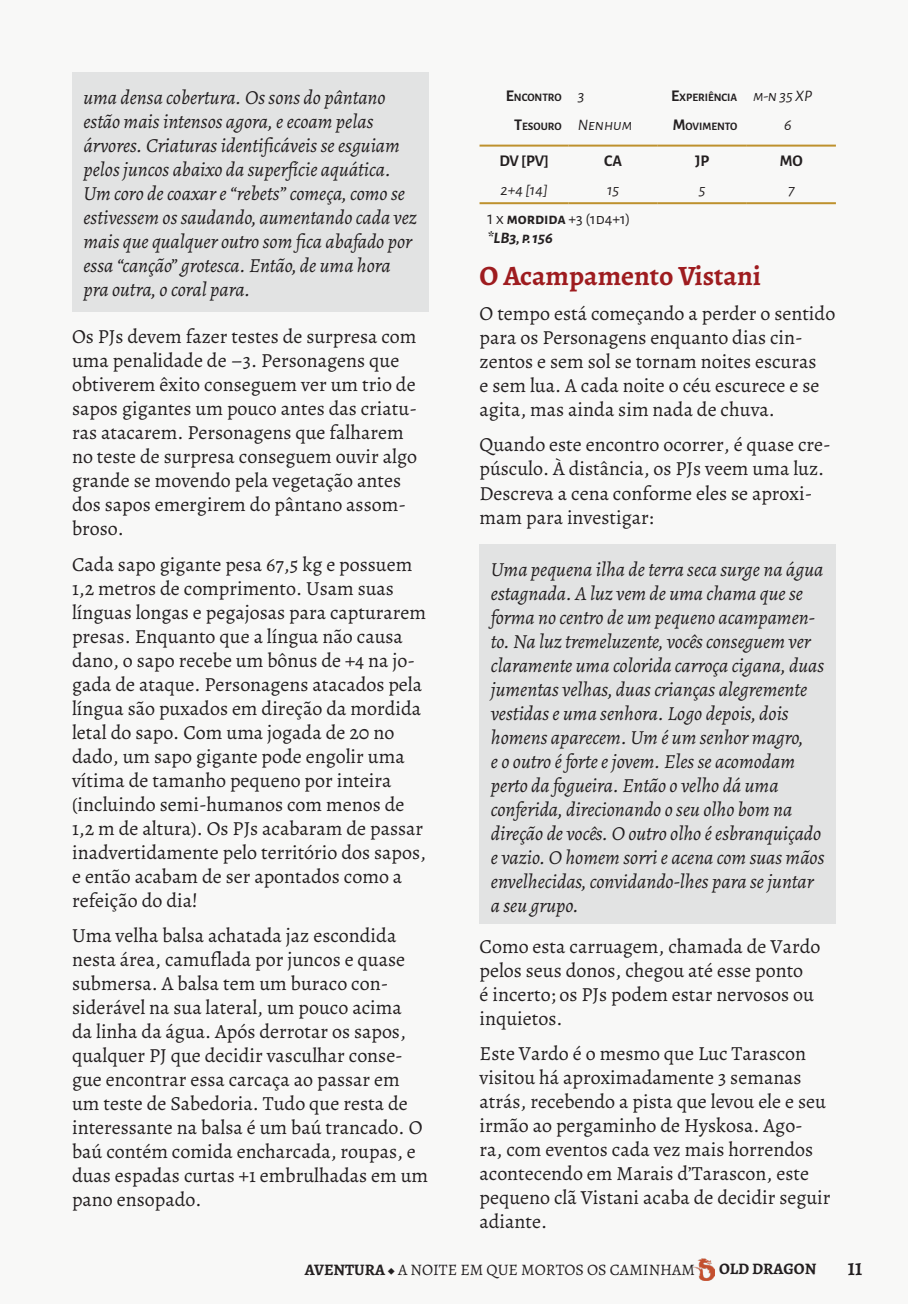
<style>
.page{position:relative;width:908px;height:1304px;background:#fff}
.page>*{position:absolute;margin:0;border:0;box-sizing:border-box;transform-origin:0 0}
.t1{font:700 28px "Alegreya";color:#9e1c1f}
.t2{font:20px/24px "Alegreya";color:#231f20}
.t3{font:italic 20px/24px "Alegreya";color:#231f20}
.t4{font:700 20px "Alegreya";color:#231f20}
.t5{font:16px "Alegreya";color:#231f20}
.t6{font:italic 16px "Alegreya Sans SC";color:#231f20}
.t7{font:16px "Alegreya Sans SC";color:#231f20}
.t8{font:700 16px "Alegreya Sans SC";letter-spacing:-.005em;color:#231f20}
.t9{font:italic 700 16px "Alegreya Sans SC";color:#231f20}
.t10{font:700 16px "Alegreya";color:#231f20}
.t11{font:700 11.2px "Alegreya Sans SC";color:#231f20}
.s1{font-size:16px}
.s2{font-weight:700}
</style>
<div class="page">
<div style="left:0;top:0;width:907px;height:1304px;background:#f8f8f7"></div>
<img style="left:693px;top:1258px;width:21px;height:22px">
<hr style="left:479px;top:145px;width:89px;height:2px;background:#be912d">
<hr style="left:568px;top:145px;width:89px;height:2px;background:#be912d">
<hr style="left:657px;top:145px;width:89px;height:2px;background:#be912d">
<hr style="left:746px;top:145px;width:89px;height:2px;background:#be912d">
<hr style="left:479px;top:202px;width:89px;height:2px;background:#be912d">
<hr style="left:568px;top:202px;width:89px;height:2px;background:#be912d">
<hr style="left:657px;top:202px;width:89px;height:2px;background:#be912d">
<hr style="left:746px;top:202px;width:89px;height:2px;background:#be912d">
<div style="left:72px;top:72px;width:356px;height:240px;background:#e2e3e3"></div>
<div style="left:479px;top:544px;width:356px;height:379px;background:#e2e3e3"></div>
<p class="t3" style="left:83px;top:85px;width:335px">uma densa cobertura. Os sons do pântano estão mais intensos agora, e ecoam pelas árvores. Criaturas identificáveis se esguiam pelos juncos abaixo da superfície aquática.<br>Um coro de coaxar e “rebets” começa, como se estivessem os saudando, aumentando cada vez mais que qualquer outro som fica abafado por essa “canção” grotesca. Então, de uma hora pra outra, o coral para.</p>
<p class="t2" style="left:72px;top:325px;width:346px">Os PJs devem fazer testes de surpresa com uma penalidade de –3. Personagens que obtiverem êxito conseguem ver um trio de sapos gigantes um pouco antes das criatu&shy;ras atacarem. Personagens que falharem no teste de surpresa conseguem ouvir algo grande se movendo pela vegetação antes dos sapos emergirem do pântano assom&shy;broso.</p>
<p class="t2" style="left:72px;top:552px;width:355px">Cada sapo gigante pesa 67,5 kg e possuem 1,2 metros de comprimento. Usam suas línguas longas e pegajosas para capturarem presas. Enquanto que a língua não causa dano, o sapo recebe um bônus de +4 na jo&shy;gada de ataque. Personagens atacados pela língua são puxados em direção da mordida letal do sapo. Com uma jogada de 20 no dado, um sapo gigante pode engolir uma vítima de tamanho pequeno por inteira (incluindo semi-humanos com menos de 1,2 m de altura). Os PJs acabaram de passar inadvertidamente pelo território dos sapos, e então acabam de ser apontados como a refeição do dia!</p>
<p class="t2" style="left:72px;top:923px;width:357px">Uma velha balsa achatada jaz escondida nesta área, camuflada por juncos e quase submersa. A balsa tem um buraco con&shy;siderável na sua lateral, um pouco acima<br>da linha da água. Após derrotar os sapos, qualquer PJ que decidir vasculhar conse&shy;gue encontrar essa carcaça ao passar em um teste de Sabedoria. Tudo que resta de interessante na balsa é um baú trancado. O baú contém comida encharcada, roupas, e duas espadas curtas +1 embrulhadas em um pano ensopado.</p>
<p class="t11" style="left:505px;top:89px;width:57px"><span class="s1">E</span>NCONTRO</p>
<p class="t6" style="left:577px;top:85px;width:8px">3</p>
<p class="t11" style="left:670px;top:89px;width:68px"><span class="s1">E</span>XPERIÊNCIA</p>
<p class="t6" style="left:753px;top:85px;width:60px">m-n 35 XP</p>
<p class="t11" style="left:514px;top:118px;width:49px"><span class="s1">T</span>ESOURO</p>
<p class="t6" style="left:577px;top:114px;width:56px">Nenhum</p>
<p class="t11" style="left:672px;top:118px;width:66px"><span class="s1">M</span>OVIMENTO</p>
<p class="t6" style="left:783px;top:114px;width:9px">6</p>
<p class="t8" style="left:499px;top:149px;width:51px">DV [PV]</p>
<p class="t8" style="left:604px;top:149px;width:19px">CA</p>
<p class="t8" style="left:694px;top:149px;width:16px">JP</p>
<p class="t8" style="left:779px;top:149px;width:25px">MO</p>
<p class="t6" style="left:500px;top:179px;width:49px">2+4 [14]</p>
<p class="t6" style="left:606px;top:179px;width:14px">15</p>
<p class="t6" style="left:698px;top:179px;width:8px">5</p>
<p class="t6" style="left:787px;top:179px;width:8px">7</p>
<p class="t7" style="left:487px;top:208px;width:144px">1 x <span class="s2">mordida</span> +3 (1d4+1)</p>
<p class="t9" style="left:487px;top:226px;width:67px">*LB3, p. 156</p>
<p class="t1" style="left:479px;top:256px;width:283px">O Acampamento Vistani</p>
<p class="t2" style="left:479px;top:301px;width:357px">O tempo está começando a perder o sentido para os Personagens enquanto dias cin&shy;zentos e sem sol se tornam noites escuras<br>e sem lua. A cada noite o céu escurece e se agita, mas ainda sim nada de chuva.</p>
<p class="t2" style="left:479px;top:433px;width:352px">Quando este encontro ocorrer, é quase cre&shy;púsculo. À distância, os PJs veem uma luz.<br>Descreva a cena conforme eles se aproxi&shy;mam para investigar:</p>
<p class="t3" style="left:490px;top:557px;width:335px">Uma pequena ilha de terra seca surge na água estagnada. A luz vem de uma chama que se forma no centro de um pequeno acampamen&shy;to. Na luz tremeluzente, vocês conseguem ver claramente uma colorida carroça cigana, duas jumentas velhas, duas crianças alegremente vestidas e uma senhora. Logo depois, dois homens aparecem. Um é um senhor magro,<br>e o outro é forte e jovem. Eles se acomodam perto da fogueira. Então o velho dá uma conferida, direcionando o seu olho bom na direção de vocês. O outro olho é esbranquiçado e vazio. O homem sorri e acena com suas mãos envelhecidas, convidando-lhes para se juntar a seu grupo.</p>
<p class="t2" style="left:479px;top:934px;width:342px">Como esta carruagem, chamada de Vardo pelos seus donos, chegou até esse ponto<br>é incerto; os PJs podem estar nervosos ou inquietos.</p>
<p class="t2" style="left:479px;top:1042px;width:352px">Este Vardo é o mesmo que Luc Tarascon visitou há aproximadamente 3 semanas atrás, recebendo a pista que levou ele e seu irmão ao pergaminho de Hyskosa. Ago&shy;ra, com eventos cada vez mais horrendos acontecendo em Marais d’Tarascon, este pequeno clã Vistani acaba de decidir seguir adiante.</p>
<p class="t5" style="left:305px;top:1260px;width:391px"><span class="s2">AVENTURA</span> ◆ A NOITE EM QUE MORTOS OS CAMINHAM</p>
<p class="t10" style="left:718px;top:1258px;width:99px">OLD DRAGON</p>
<p class="t4" style="left:847px;top:1254px;width:16px">11</p>
</div>
